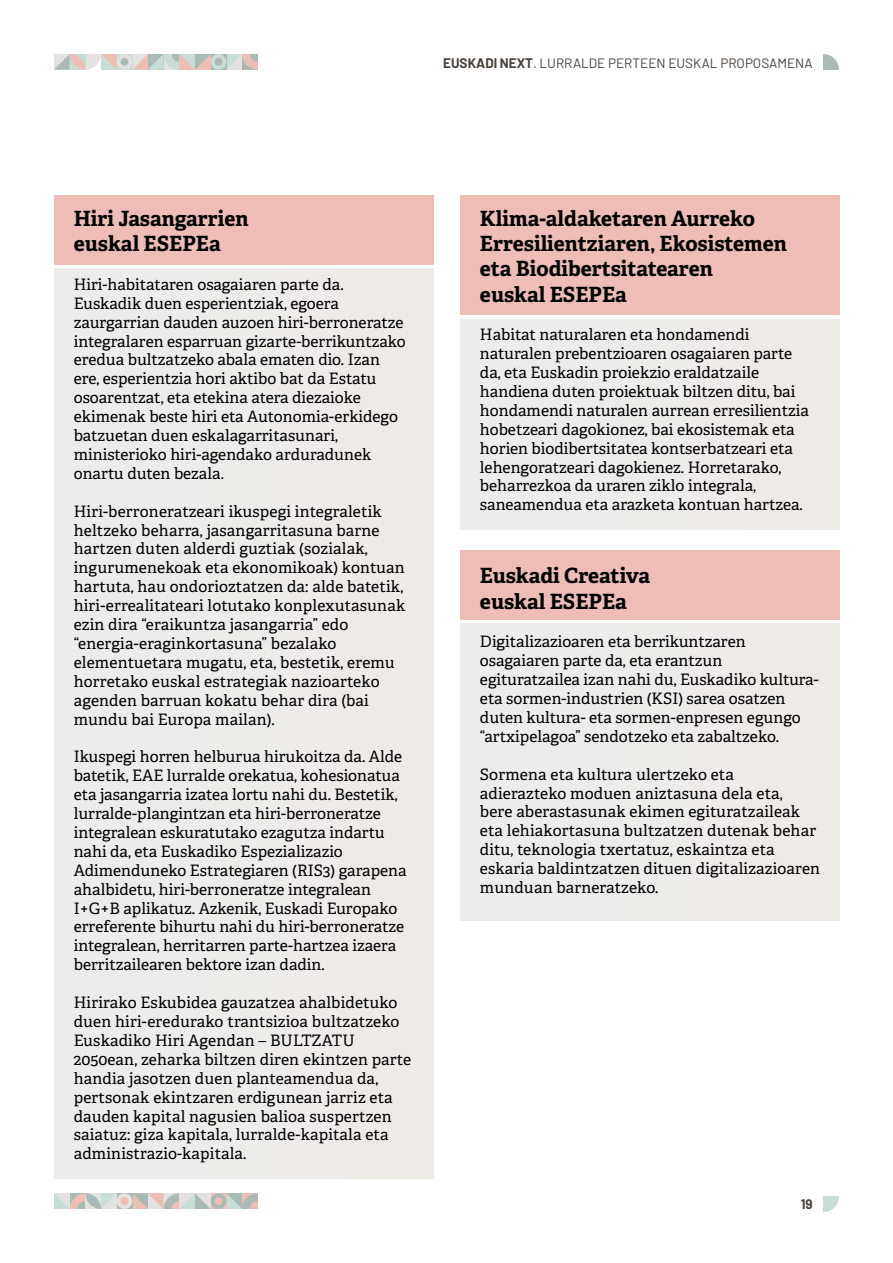
<style>
.page{position:relative;width:893px;height:1263px;background:#fff}
.page>*{position:absolute;margin:0;border:0;box-sizing:border-box;transform-origin:0 0}
.t1{font:700 21px/25.2px "Adelle";color:#000}
.t2{font:15.75px/18.9px "Adelle";color:#000}
.t3{font:13.5px "Barlow";color:#49413b}
.t4{font:700 13.5px "Barlow";color:#49413b}
.s1{font-weight:700}
</style>
<div class="page">
<svg style="left:823px;top:54px;width:16px;height:16px"></svg>
<svg style="left:823px;top:1196px;width:16px;height:16px"></svg>
<div style="left:117px;top:1193px;width:15px;height:16px;background:#aabbb6"></div>
<svg style="left:132px;top:1193px;width:126px;height:16px;background:#cbc8c3"></svg>
<div style="left:117px;top:1193px;width:15px;height:16px;background:#e3e2e0;border-radius:50%"></div>
<div style="left:121px;top:1197px;width:7px;height:8px;background:#eebdb6;border-radius:50%"></div>
<svg style="left:54px;top:1193px;width:63px;height:16px"></svg>
<div style="left:117px;top:54px;width:15px;height:16px;background:#c8ddd8"></div>
<svg style="left:132px;top:54px;width:126px;height:16px;background:#ceccc7"></svg>
<div style="left:117px;top:54px;width:15px;height:16px;background:#e3e2e0;border-radius:50%"></div>
<div style="left:121px;top:58px;width:7px;height:8px;background:#aabbb6;border-radius:50%"></div>
<svg style="left:54px;top:54px;width:63px;height:16px"></svg>
<div style="left:460px;top:550px;width:380px;height:70px;background:#eebdb6"></div>
<div style="left:460px;top:624px;width:380px;height:296px;background:#eeece9"></div>
<div style="left:54px;top:195px;width:380px;height:69px;background:#eebdb6"></div>
<div style="left:54px;top:268px;width:380px;height:910px;background:#eeece9"></div>
<div style="left:460px;top:195px;width:380px;height:119px;background:#eebdb6"></div>
<div style="left:460px;top:320px;width:380px;height:209px;background:#eeece9"></div>
<p class="t3" style="left:443px;top:53px;width:371px"><span class="s1">EUSKADI NEXT</span>. LURRALDE PERTEEN EUSKAL PROPOSAMENA</p>
<h1 class="t1" style="left:74px;top:206px;width:176px">Hiri Jasangarrien euskal ESEPEa</h1>
<p class="t2" style="left:74px;top:275px;width:334px">Hiri-habitataren osagaiaren parte da.<br>Euskadik duen esperientziak, egoera zaurgarrian dauden auzoen hiri-berroneratze integralaren esparruan gizarte-berrikuntzako eredua bultzatzeko abala ematen dio. Izan ere, esperientzia hori aktibo bat da Estatu osoarentzat, eta etekina atera diezaioke ekimenak beste hiri eta Autonomia-erkidego batzuetan duen eskalagarritasunari, ministerioko hiri-agendako arduradunek onartu duten bezala.</p>
<p class="t2" style="left:74px;top:502px;width:333px">Hiri-berroneratzeari ikuspegi integraletik heltzeko beharra, jasangarritasuna barne hartzen duten alderdi guztiak (sozialak, ingurumenekoak eta ekonomikoak) kontuan hartuta, hau ondorioztatzen da: alde batetik, hiri-errealitateari lotutako konplexutasunak ezin dira “eraikuntza jasangarria” edo “energia-eraginkortasuna” bezalako elementuetara mugatu, eta, bestetik, eremu horretako euskal estrategiak nazioarteko agenden barruan kokatu behar dira (bai mundu bai Europa mailan).</p>
<p class="t2" style="left:74px;top:747px;width:334px">Ikuspegi horren helburua hirukoitza da. Alde batetik, EAE lurralde orekatua, kohesionatua eta jasangarria izatea lortu nahi du. Bestetik, lurralde-plangintzan eta hiri-berroneratze integralean eskuratutako ezagutza indartu nahi da, eta Euskadiko Espezializazio Adimenduneko Estrategiaren (RIS3) garapena ahalbidetu, hiri-berroneratze integralean I+G+B aplikatuz. Azkenik, Euskadi Europako erreferente bihurtu nahi du hiri-berroneratze integralean, herritarren parte-hartzea izaera berritzailearen bektore izan dadin.</p>
<p class="t2" style="left:74px;top:993px;width:339px">Hirirako Eskubidea gauzatzea ahalbidetuko duen hiri-eredurako trantsizioa bultzatzeko Euskadiko Hiri Agendan – BULTZATU 2050ean, zeharka biltzen diren ekintzen parte handia jasotzen duen planteamendua da, pertsonak ekintzaren erdigunean jarriz eta dauden kapital nagusien balioa suspertzen saiatuz: giza kapitala, lurralde-kapitala eta administrazio-kapitala.</p>
<h1 class="t1" style="left:480px;top:206px;width:308px">Klima-aldaketaren Aurreko<br>Erresilientziaren, Ekosistemen eta Biodibertsitatearen<br>euskal ESEPEa</h1>
<p class="t2" style="left:480px;top:325px;width:331px">Habitat naturalaren eta hondamendi naturalen prebentzioaren osagaiaren parte da, eta Euskadin proiekzio eraldatzaile handiena duten proiektuak biltzen ditu, bai hondamendi naturalen aurrean erresilientzia hobetzeari dagokionez, bai ekosistemak eta horien biodibertsitatea kontserbatzeari eta lehengoratzeari dagokienez. Horretarako, beharrezkoa da uraren ziklo integrala, saneamendua eta arazketa kontuan hartzea.</p>
<h1 class="t1" style="left:480px;top:563px;width:172px">Euskadi Creativa euskal ESEPEa</h1>
<p class="t2" style="left:480px;top:632px;width:340px">Digitalizazioaren eta berrikuntzaren osagaiaren parte da, eta erantzun egituratzailea izan nahi du, Euskadiko kultura&shy;eta sormen-industrien (KSI) sarea osatzen duten kultura- eta sormen-enpresen egungo “artxipelagoa” sendotzeko eta zabaltzeko.</p>
<p class="t2" style="left:480px;top:765px;width:342px">Sormena eta kultura ulertzeko eta adierazteko moduen aniztasuna dela eta,<br>bere aberastasunak ekimen egituratzaileak eta lehiakortasuna bultzatzen dutenak behar ditu, teknologia txertatuz, eskaintza eta eskaria baldintzatzen dituen digitalizazioaren munduan barneratzeko.</p>
<p class="t4" style="left:801px;top:1194px;width:13px">19</p>
</div>
